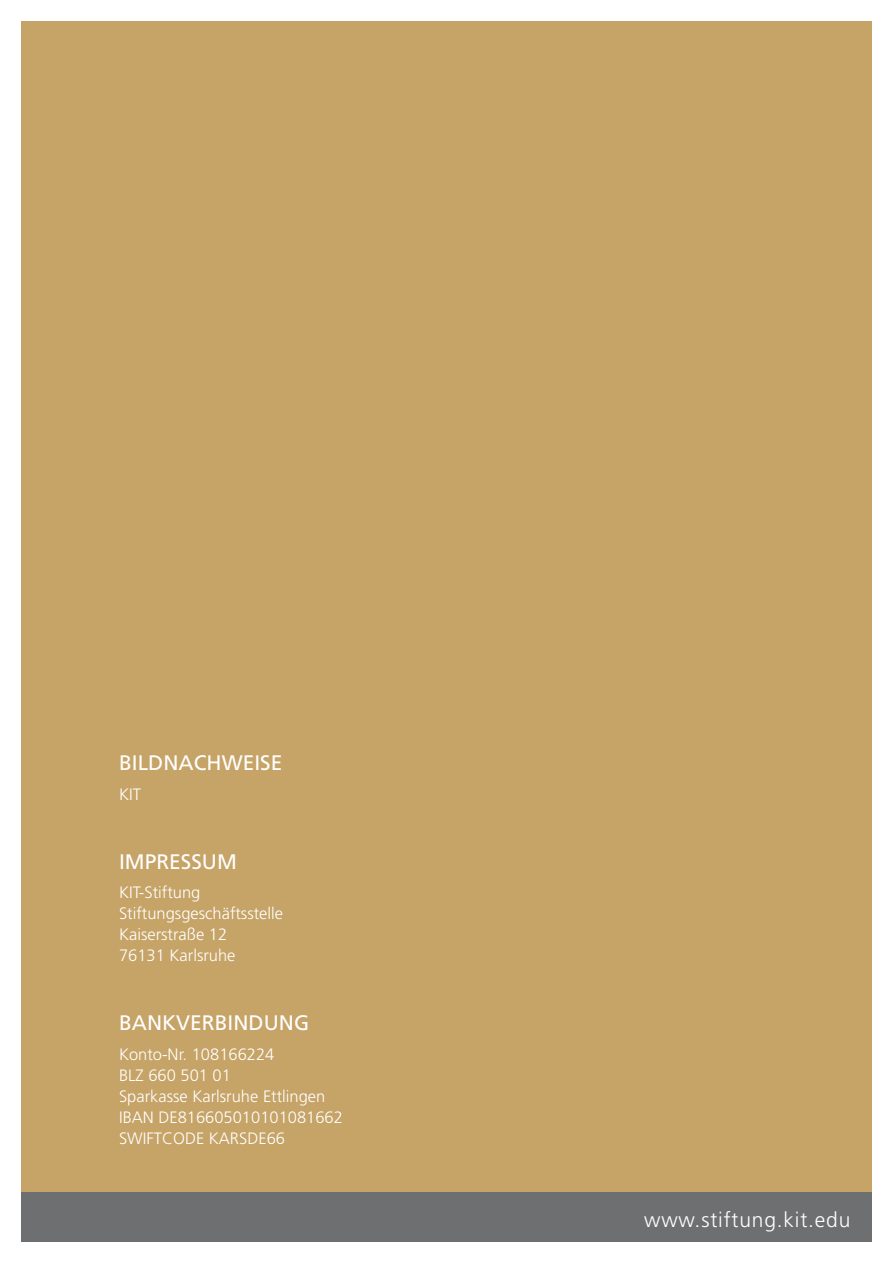
<style>
.page{position:relative;width:893px;height:1263px;background:#fff}
.page>*{position:absolute;margin:0;border:0;box-sizing:border-box;transform-origin:0 0}
.t1{font:21px "Frutiger LT Std";color:#fff}
.t2{font:300 21px "Frutiger LT Std";letter-spacing:.04em;color:#fff}
.t3{font:300 16.5px/21px "Frutiger LT Std";color:#fff}
</style>
<div class="page">
<div style="left:21px;top:21px;width:851px;height:1221px;background:#c6a366"></div>
<div style="left:21px;top:1192px;width:851px;height:50px;background:#6d6f71"></div>
<p class="t1" style="left:119px;top:750px;width:165px">BILDNACHWEISE</p>
<p class="t3" style="left:119px;top:784px;width:23px">KIT</p>
<p class="t1" style="left:119px;top:849px;width:119px">IMPRESSUM</p>
<p class="t3" style="left:119px;top:882px;width:166px">KIT-Stiftung<br>Stiftungsgeschäftsstelle<br>Kaiserstraße 12<br>76131 Karlsruhe</p>
<p class="t1" style="left:119px;top:1011px;width:192px">BANKVERBINDUNG</p>
<p class="t3" style="left:119px;top:1044px;width:157px">Konto-Nr. 108166224</p>
<p class="t3" style="left:119px;top:1065px;width:113px">BLZ 660 501 01</p>
<p class="t3" style="left:119px;top:1086px;width:208px">Sparkasse Karlsruhe Ettlingen</p>
<p class="t3" style="left:119px;top:1107px;width:225px">IBAN DE816605010101081662</p>
<p class="t3" style="left:119px;top:1128px;width:167px">SWIFTCODE KARSDE66</p>
<p class="t2" style="left:644px;top:1208px;width:208px">www.stiftung.kit.edu</p>
</div>
